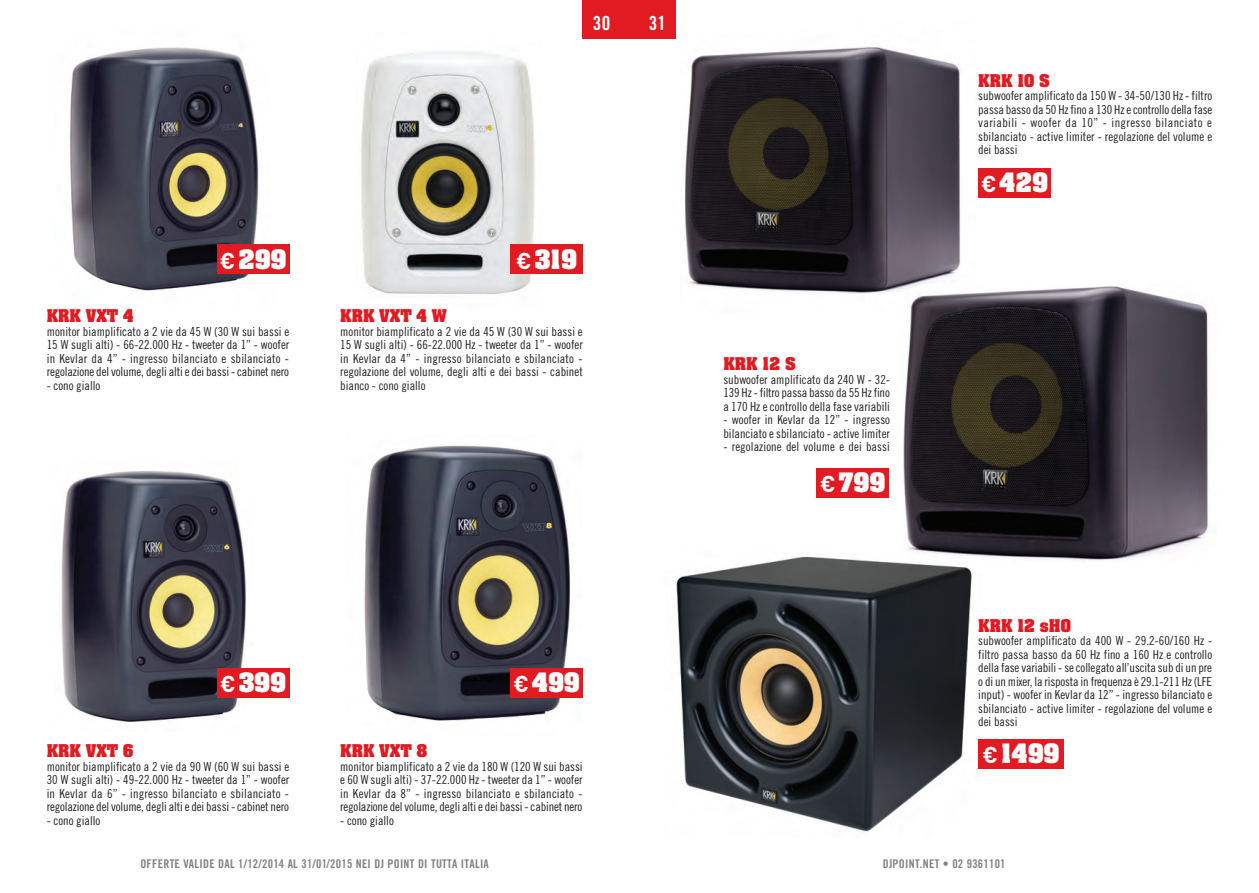
<style>
.page{position:relative;width:1259px;height:893px;background:#fff}
.page>*{position:absolute;margin:0;border:0;box-sizing:border-box;transform-origin:0 0}
.t1{font:700 22.8px "Aachen Std";letter-spacing:.015em;color:#fff}
.t2{font:19.35px "Trade Gothic LT Std Bd Cn 20";color:#fff}
.t3{font:700 15px "Aachen Std";color:#e21a21}
.t4{font:12.45px/13.5px "Trade Gothic LT Std Cn 18";color:#231f20;text-align:justify}
.t5{font:12px "Trade Gothic LT Std Bd Cn 20";letter-spacing:.02em;color:#808285}
.s1{font-family:"DIN Pro"}
</style>
<div class="page">
<div style="left:583px;top:0;width:93px;height:38px;background:#e21a21"></div>
<img style="left:685px;top:47px;width:276px;height:247px">
<img style="left:900px;top:284px;width:316px;height:279px;border-radius:27px">
<img style="left:676px;top:550px;width:304px;height:282px">
<img style="left:361px;top:51px;width:174px;height:243px">
<img style="left:69px;top:47px;width:190px;height:244px">
<img style="left:61px;top:471px;width:192px;height:251px">
<img style="left:364px;top:445px;width:219px;height:276px">
<div style="left:217px;top:668px;width:72px;height:29px;background:#e21a21"></div>
<div style="left:510px;top:668px;width:73px;height:29px;background:#e21a21"></div>
<div style="left:978px;top:168px;width:72px;height:30px;background:#e21a21"></div>
<div style="left:510px;top:244px;width:72px;height:30px;background:#e21a21"></div>
<div style="left:217px;top:244px;width:72px;height:30px;background:#e21a21"></div>
<div style="left:816px;top:468px;width:72px;height:29px;background:#e21a21"></div>
<div style="left:978px;top:739px;width:85px;height:30px;background:#e21a21"></div>
<h2 class="t2" style="left:593px;top:16px;width:19px">30</h2>
<h2 class="t2" style="left:648px;top:16px;width:19px">31</h2>
<h1 class="t1" style="left:220px;top:247px;width:68px"><span class="s1">€</span>299</h1>
<h1 class="t1" style="left:516px;top:247px;width:62px"><span class="s1">€</span>319</h1>
<p class="t3" style="left:47px;top:308px;width:88px">KRK VXT 4</p>
<p class="t4" style="left:47px;top:326px;width:244px">monitor biamplificato a 2 vie da 45 W (30 W sui bassi e 15 W sugli alti) - 66-22.000 Hz - tweeter da 1” - woofer in Kevlar da 4” - ingresso bilanciato e sbilanciato - regolazione del volume, degli alti e dei bassi - cabinet nero</p>
<p class="t4" style="left:47px;top:380px;width:55px">- cono giallo</p>
<p class="t3" style="left:340px;top:308px;width:108px">KRK VXT 4 W</p>
<p class="t4" style="left:340px;top:326px;width:244px">monitor biamplificato a 2 vie da 45 W (30 W sui bassi e 15 W sugli alti) - 66-22.000 Hz - tweeter da 1” - woofer in Kevlar da 4” - ingresso bilanciato e sbilanciato - regolazione del volume, degli alti e dei bassi - cabinet bianco - cono giallo</p>
<h1 class="t1" style="left:220px;top:671px;width:67px"><span class="s1">€</span>399</h1>
<h1 class="t1" style="left:513px;top:671px;width:68px"><span class="s1">€</span>499</h1>
<p class="t3" style="left:47px;top:743px;width:88px">KRK VXT 6</p>
<p class="t4" style="left:47px;top:760px;width:244px">monitor biamplificato a 2 vie da 90 W (60 W sui bassi e 30 W sugli alti) - 49-22.000 Hz - tweeter da 1” - woofer in Kevlar da 6” - ingresso bilanciato e sbilanciato - regolazione del volume, degli alti e dei bassi - cabinet nero</p>
<p class="t4" style="left:47px;top:814px;width:55px">- cono giallo</p>
<p class="t3" style="left:340px;top:743px;width:89px">KRK VXT 8</p>
<p class="t4" style="left:340px;top:760px;width:244px">monitor biamplificato a 2 vie da 180 W (120 W sui bassi e 60 W sugli alti) - 37-22.000 Hz - tweeter da 1” - woofer in Kevlar da 8” - ingresso bilanciato e sbilanciato - regolazione del volume, degli alti e dei bassi - cabinet nero</p>
<p class="t4" style="left:340px;top:814px;width:55px">- cono giallo</p>
<p class="t3" style="left:723px;top:356px;width:74px">KRK 12 S</p>
<p class="t4" style="left:723px;top:373px;width:168px">subwoofer amplificato da 240 W - 32- 139 Hz - filtro passa basso da 55 Hz fino a 170 Hz e controllo della fase variabili</p>
<p class="t4" style="left:723px;top:414px;width:168px">- woofer in Kevlar da 12” - ingresso bilanciato e sbilanciato - active limiter</p>
<p class="t4" style="left:723px;top:441px;width:168px">- regolazione del volume e dei bassi</p>
<h1 class="t1" style="left:820px;top:471px;width:67px"><span class="s1">€</span>799</h1>
<p class="t3" style="left:978px;top:73px;width:73px">KRK 10 S</p>
<p class="t4" style="left:978px;top:90px;width:235px">subwoofer amplificato da 150 W - 34-50/130 Hz - filtro passa basso da 50 Hz fino a 130 Hz e controllo della fase variabili - woofer da 10” - ingresso bilanciato e sbilanciato - active limiter - regolazione del volume e dei bassi</p>
<h1 class="t1" style="left:981px;top:171px;width:68px"><span class="s1">€</span>429</h1>
<p class="t3" style="left:978px;top:618px;width:95px">KRK 12 sHO</p>
<p class="t4" style="left:978px;top:635px;width:235px">subwoofer amplificato da 400 W - 29.2-60/160 Hz - filtro passa basso da 60 Hz fino a 160 Hz e controllo della fase variabili - se collegato all’uscita sub di un pre o di un mixer, la risposta in frequenza è 29.1-211 Hz (LFE input) - woofer in Kevlar da 12” - ingresso bilanciato e sbilanciato - active limiter - regolazione del volume e dei bassi</p>
<h1 class="t1" style="left:982px;top:742px;width:78px"><span class="s1">€</span>1499</h1>
<p class="t5" style="left:140px;top:859px;width:350px">OFFERTE VALIDE DAL 1/12/2014 AL 31/01/2015 NEI DJ POINT DI TUTTA ITALIA</p>
<p class="t5" style="left:883px;top:859px;width:124px">DJPOINT.NET • 02 9361101</p>
</div>
